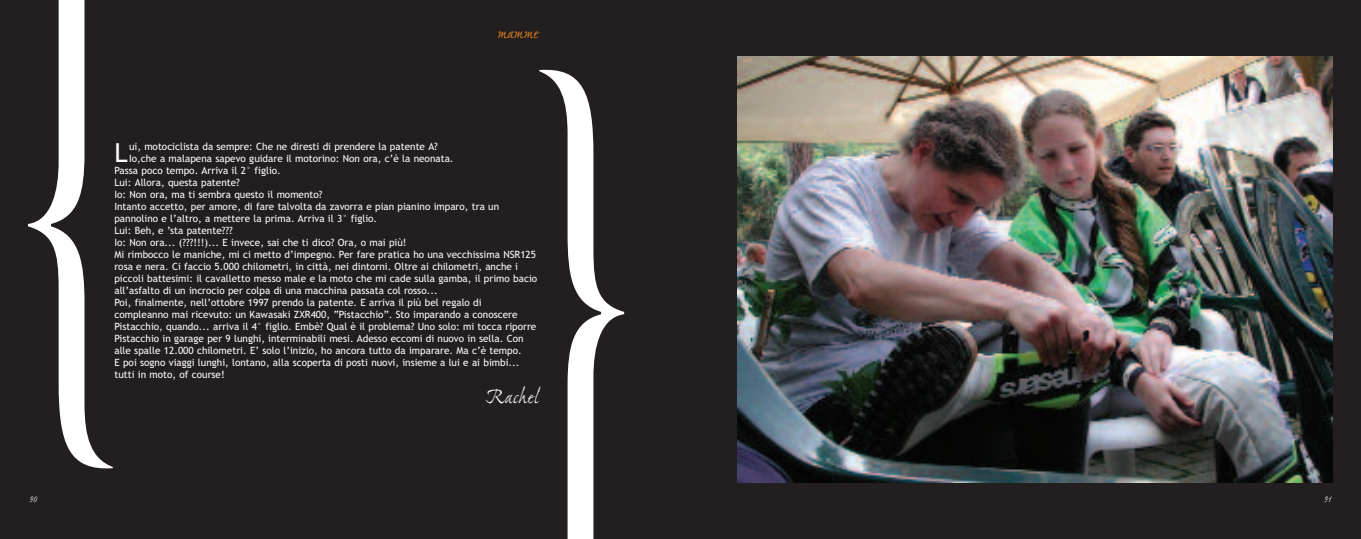
<style>
.page{position:relative;width:1361px;height:539px;background:#fff}
.page>*{position:absolute;margin:0;border:0;box-sizing:border-box;transform-origin:0 0}
.t1{font:26.2px "Trebuchet MS";color:#fff}
.t2{font:22px "Ex Ponto";letter-spacing:-.01em;color:#fff}
.t3{font:18px "Ex Ponto";letter-spacing:-.01em;color:#f68b1f}
.t4{font:10px "Trebuchet MS";color:#fff}
.t5{font:10px "Ex Ponto";color:#fff}
</style>
<div class="page">
<div style="left:680px;top:0;width:681px;height:539px;background:#231f20"></div>
<div style="left:0;top:0;width:680px;height:539px;background:#231f20"></div>
<svg style="left:28px;top:0;width:85px;height:469px"></svg>
<svg style="left:539px;top:69px;width:85px;height:470px"></svg>
<img style="left:737px;top:57px;width:595px;height:425px">
<h3 class="t3" style="left:497px;top:25px;width:43px">mamme</h3>
<h1 class="t1" style="left:114px;top:138px;width:15px">L</h1>
<p class="t4" style="left:129px;top:141px;width:310px">ui, motociclista da sempre: Che ne diresti di prendere la patente A?</p>
<p class="t4" style="left:129px;top:153px;width:326px">Io,che a malapena sapevo guidare il motorino: Non ora, c’è la neonata.</p>
<p class="t4" style="left:114px;top:165px;width:168px">Passa poco tempo. Arriva il 2° figlio.</p>
<p class="t4" style="left:114px;top:177px;width:127px">Lui: Allora, questa patente?</p>
<p class="t4" style="left:114px;top:189px;width:210px">Io: Non ora, ma ti sembra questo il momento?</p>
<p class="t4" style="left:114px;top:201px;width:386px">Intanto accetto, per amore, di fare talvolta da zavorra e pian pianino imparo, tra un</p>
<p class="t4" style="left:114px;top:213px;width:264px">pannolino e l’altro, a mettere la prima. Arriva il 3° figlio.</p>
<p class="t4" style="left:114px;top:225px;width:120px">Lui: Beh, e ’sta patente???</p>
<p class="t4" style="left:114px;top:237px;width:294px">Io: Non ora... (???!!!)... E invece, sai che ti dico? Ora, o mai più!</p>
<p class="t4" style="left:114px;top:249px;width:423px">Mi rimbocco le maniche, mi ci metto d’impegno. Per fare pratica ho una vecchissima NSR125</p>
<p class="t4" style="left:114px;top:261px;width:405px">rosa e nera. Ci faccio 5.000 chilometri, in città, nei dintorni. Oltre ai chilometri, anche i</p>
<p class="t4" style="left:114px;top:273px;width:424px">piccoli battesimi: il cavalletto messo male e la moto che mi cade sulla gamba, il primo bacio</p>
<p class="t4" style="left:114px;top:285px;width:325px">all’asfalto di un incrocio per colpa di una macchina passata col rosso...</p>
<p class="t4" style="left:114px;top:297px;width:369px">Poi, finalmente, nell’ottobre 1997 prendo la patente. E arriva il più bel regalo di</p>
<p class="t4" style="left:114px;top:309px;width:405px">compleanno mai ricevuto: un Kawasaki ZXR400, “Pistacchio”. Sto imparando a conoscere</p>
<p class="t4" style="left:114px;top:321px;width:423px">Pistacchio, quando... arriva il 4° figlio. Embè? Qual è il problema? Uno solo: mi tocca riporre</p>
<p class="t4" style="left:114px;top:333px;width:411px">Pistacchio in garage per 9 lunghi, interminabili mesi. Adesso eccomi di nuovo in sella. Con</p>
<p class="t4" style="left:114px;top:345px;width:409px">alle spalle 12.000 chilometri. E’ solo l’inizio, ho ancora tutto da imparare. Ma c’è tempo.</p>
<p class="t4" style="left:114px;top:357px;width:407px">E poi sogno viaggi lunghi, lontano, alla scoperta di posti nuovi, insieme a lui e ai bimbi...</p>
<p class="t4" style="left:114px;top:369px;width:112px">tutti in moto, of course!</p>
<h2 class="t2" style="left:486px;top:386px;width:54px">Rachel</h2>
<p class="t5" style="left:29px;top:494px;width:10px">90</p>
<p class="t5" style="left:1324px;top:494px;width:9px">91</p>
</div>
